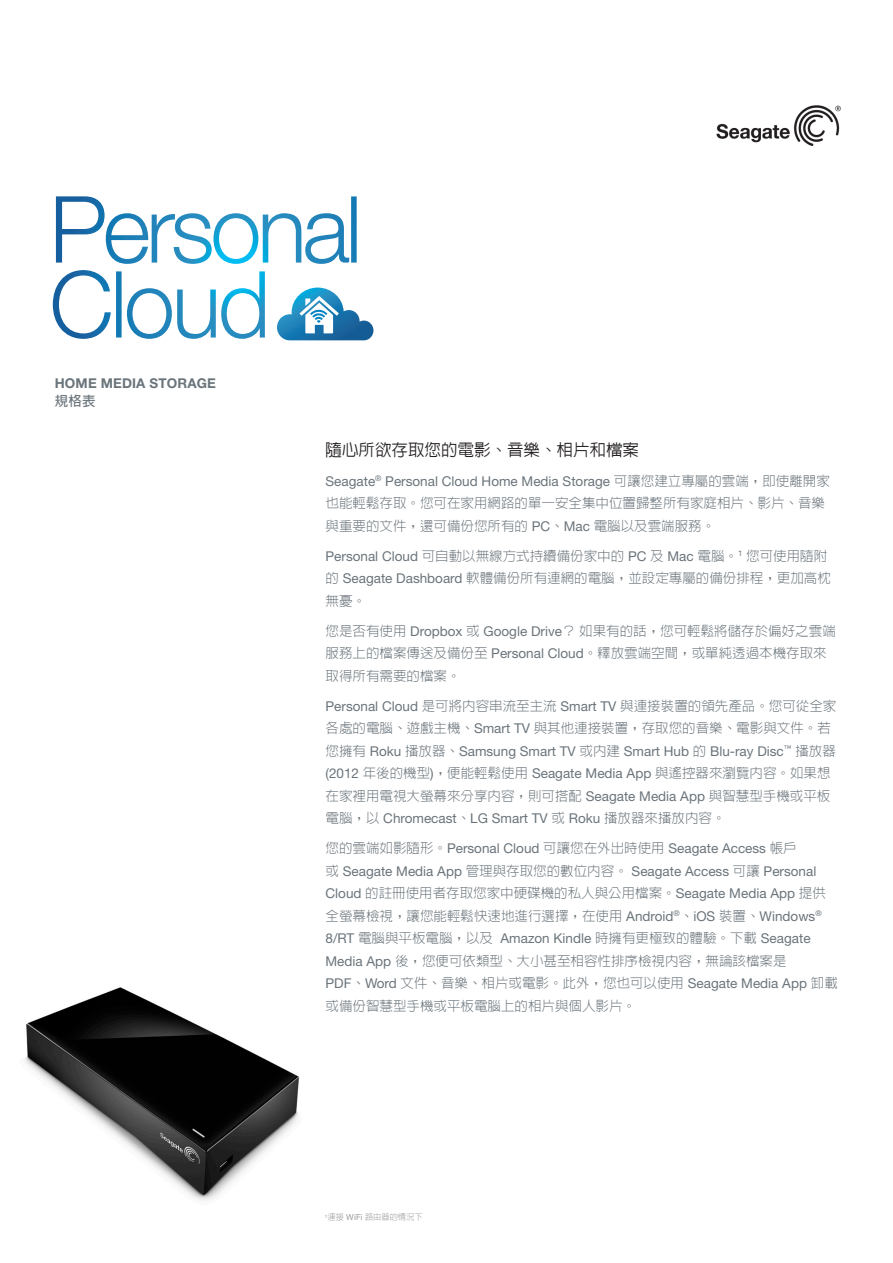
<style>
.page{position:relative;width:893px;height:1263px;background:#fff}
.page>*{position:absolute;margin:0;border:0;box-sizing:border-box;transform-origin:0 0}
.Body_Copy_Subhead{font:500 16.5px "Lin Gothic";color:#231f20}
.Body_Copy{font:300 13.5px/22.5px "Lin Gothic";color:#6a747b}
.Data_Sheet_Title{font:700 13.5px "Helvetica Neue LT Std";letter-spacing:.01em;color:#6a747b}
.Data_Sheet_Title-2{font:700 13.5px "Lin Gothic";color:#6a747b}
.Footnote_Copy{font:300 8.25px "Lin Gothic";color:#99989b}
.s1{font-family:"Helvetica Neue LT Std";font-weight:400}
</style>
<div class="page">
<svg style="left:53px;top:196px;width:320px;height:144px"></svg>
<img style="left:25px;top:987px;width:275px;height:214px">
<img style="left:716px;top:105px;width:125px;height:41px">
<p class="Data_Sheet_Title" style="left:55px;top:375px;width:163px">HOME MEDIA STORAGE</p>
<p class="Data_Sheet_Title-2" style="left:55px;top:394px;width:42px">規格表</p>
<p class="Body_Copy_Subhead" style="left:325px;top:441px;width:315px">隨心所欲存取您的電影、音樂、相片和檔案</p>
<p class="Body_Copy" style="left:325px;top:469px;width:506px"><span class="s1">Seagate</span><sup>®</sup> <span class="s1">Personal Cloud Home Media Storage</span> 可讓您建立專屬的雲端，即使離開家也能輕鬆存取。您可在家用網路的單一安全集中位置歸整所有家庭相片、影片、音樂與重要的文件，還可備份您所有的 <span class="s1">PC</span>、<span class="s1">Mac</span> 電腦以及雲端服務。</p>
<p class="Body_Copy" style="left:325px;top:544px;width:507px"><span class="s1">Personal Cloud</span> 可自動以無線方式持續備份家中的 <span class="s1">PC</span> 及 <span class="s1">Mac</span> 電腦。<sup>1</sup> 您可使用隨附的 <span class="s1">Seagate Dashboard</span> 軟體備份所有連網的電腦，並設定專屬的備份排程，更加高枕無憂。</p>
<p class="Body_Copy" style="left:325px;top:619px;width:512px">您是否有使用 <span class="s1">Dropbox</span> 或 <span class="s1">Google Drive</span>？如果有的話，您可輕鬆將儲存於偏好之雲端服務上的檔案傳送及備份至 <span class="s1">Personal Cloud</span>。釋放雲端空間，或單純透過本機存取來取得所有需要的檔案。</p>
<p class="Body_Copy" style="left:325px;top:694px;width:512px"><span class="s1">Personal Cloud</span> 是可將內容串流至主流 <span class="s1">Smart TV</span> 與連接裝置的領先產品。您可從全家各處的電腦、遊戲主機、<span class="s1">Smart TV</span> 與其他連接裝置，存取您的音樂、電影與文件。若您擁有 <span class="s1">Roku</span> 播放器、<span class="s1">Samsung Smart TV</span> 或內建 <span class="s1">Smart Hub</span> 的 <span class="s1">Blu-ray Disc</span><sup>™</sup> 播放器<span class="s1">(2012</span> 年後的機型<span class="s1">)</span>，便能輕鬆使用 <span class="s1">Seagate Media App</span> 與遙控器來瀏覽內容。如果想在家裡用電視大螢幕來分享內容，則可搭配 <span class="s1">Seagate Media App</span> 與智慧型手機或平板電腦，以 <span class="s1">Chromecast</span>、<span class="s1">LG Smart TV</span> 或 <span class="s1">Roku</span> 播放器來播放內容。</p>
<p class="Body_Copy" style="left:325px;top:837px;width:514px">您的雲端如影隨形。<span class="s1">Personal Cloud</span> 可讓您在外出時使用 <span class="s1">Seagate Access</span> 帳戶<br>或 <span class="s1">Seagate Media App</span> 管理與存取您的數位內容。 <span class="s1">Seagate Access</span> 可讓 <span class="s1">Personal Cloud</span> 的註冊使用者存取您家中硬碟機的私人與公用檔案。<span class="s1">Seagate Media App</span> 提供全螢幕檢視，讓您能輕鬆快速地進行選擇，在使用 <span class="s1">Android</span><sup>®</sup>、<span class="s1">iOS</span> 裝置、<span class="s1">Windows</span><sup>® </sup><span class="s1">8/RT</span> 電腦與平板電腦，以及 <span class="s1">Amazon Kindle</span> 時擁有更極致的體驗。下載 <span class="s1">Seagate Media App</span> 後，您便可依類型、大小甚至相容性排序檢視內容，無論該檔案是<br><span class="s1">PDF</span>、<span class="s1">Word</span> 文件、音樂、相片或電影。此外，您也可以使用 <span class="s1">Seagate Media App</span> 卸載或備份智慧型手機或平板電腦上的相片與個人影片。</p>
<p class="Footnote_Copy" style="left:325px;top:1213px;width:99px"><sup>1</sup>連接 <span class="s1">WiFi</span> 路由器的情況下</p>
</div>
